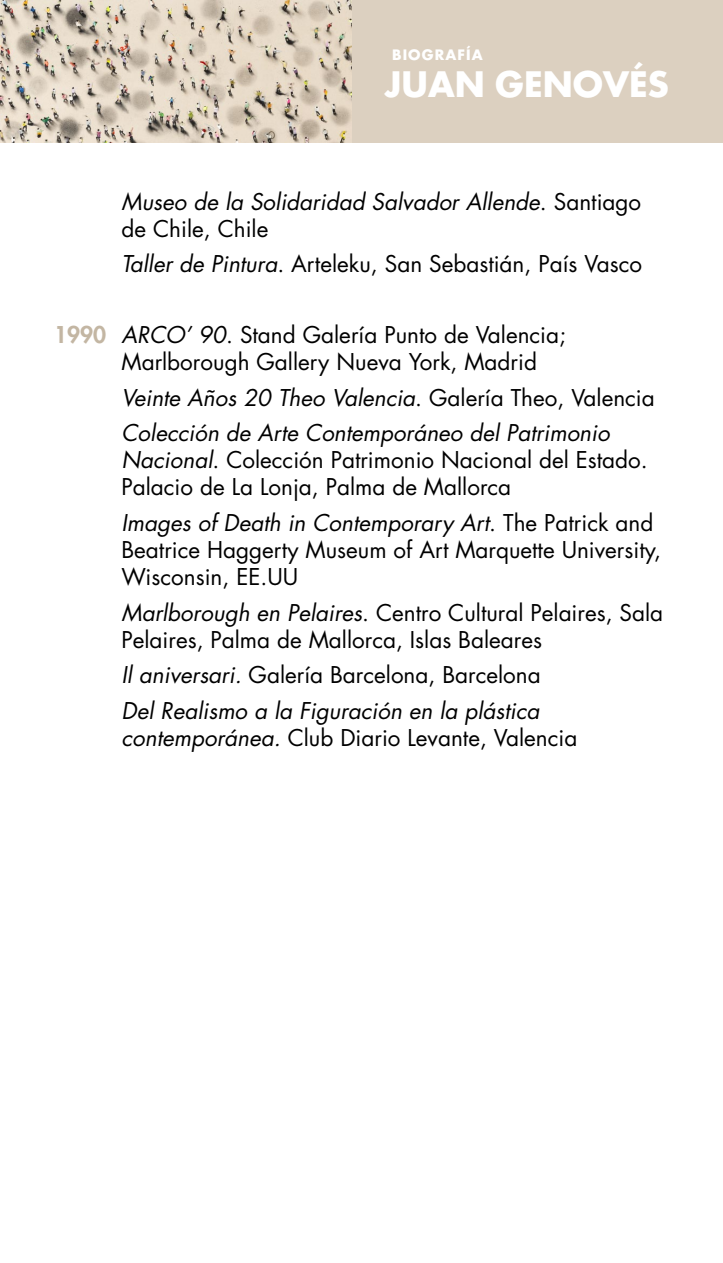
<style>
.page{position:relative;width:723px;height:1263px;background:#fff}
.page>*{position:absolute;margin:0;border:0;box-sizing:border-box;transform-origin:0 0}
.t1{font:700 34.2px "Futura Std";color:#fff}
.t2{font:22.5px/27px "Futura Std";color:#000}
.t3{font:italic 22.5px/35.5px "Futura Std";color:#000}
.t4{font:700 13.95px "Futura Std";letter-spacing:.08em;color:#fff}
.s1{font-style:normal}
.s2{font-style:italic}
.s3{font-weight:800;color:#c3b6a3}
</style>
<div class="page">
<img style="left:0;top:0;width:352px;height:142px">
<div style="left:352px;top:0;width:371px;height:142px;background:#dcd0c0"></div>
<p class="t4" style="left:392px;top:46px;width:92px">BIOGRAFÍA</p>
<h1 class="t1" style="left:385px;top:61px;width:286px">JUAN GENOVÉS</h1>
<p class="t3" style="left:122px;top:188px;width:521px;line-height:27px">Museo de la Solidaridad Salvador Allende<span class="s1">. Santiago de Chile, Chile</span></p>
<p class="t2" style="left:122px;top:251px;width:522px"><span class="s2">Taller de Pintura</span>. Arteleku, San Sebastián, País Vasco</p>
<p class="t2" style="left:122px;top:322px;width:446px;text-indent:-68px"><span class="s3">1990</span> <span class="s2">ARCO’ 90</span>. Stand Galería Punto de Valencia;<br>Marlborough Gallery Nueva York, Madrid</p>
<p class="t3" style="left:122px;top:380px;width:535px">Veinte Años 20 Theo Valencia<span class="s1">. Galería Theo, Valencia<br></span>Colección de Arte Contemporáneo del Patrimonio</p>
<p class="t2" style="left:122px;top:447px;width:528px"><span class="s2">Nacional</span>. Colección Patrimonio Nacional del Estado.<br>Palacio de La Lonja, Palma de Mallorca</p>
<p class="t2" style="left:122px;top:509px;width:541px"><span class="s2">Images of Death in Contemporary Art</span>. The Patrick and<br>Beatrice Haggerty Museum of Art Marquette University,<br>Wisconsin, EE.UU</p>
<p class="t2" style="left:122px;top:599px;width:543px"><span class="s2">Marlborough en Pelaires</span>. Centro Cultural Pelaires, Sala<br>Pelaires, Palma de Mallorca, Islas Baleares</p>
<p class="t3" style="left:122px;top:657px;width:421px">Il aniversari. <span class="s1">Galería Barcelona, Barcelona<br></span>Del Realismo a la Figuración en la plástica</p>
<p class="t2" style="left:122px;top:724px;width:457px"><span class="s2">contemporánea.</span> Club Diario Levante, Valencia</p>
</div>
